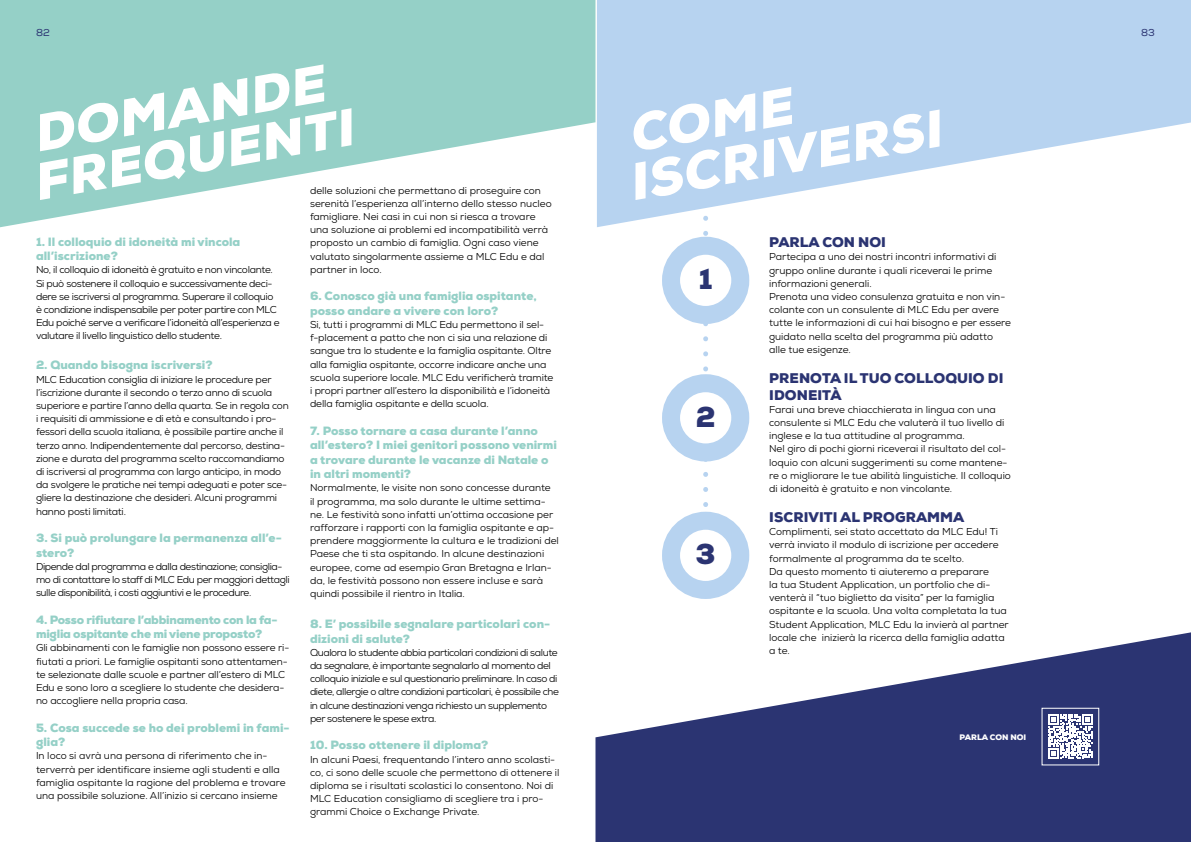
<style>
.page{position:relative;width:1191px;height:842px;background:#fff}
.page>*{position:absolute;margin:0;border:0;box-sizing:border-box;transform-origin:0 0}
.t1{font:italic 900 52px/48px "Nexa";color:#fff}
.t2{font:900 28.8px "Nexa";color:#2b3472}
.t3{font:900 14px/16.8px "Nexa";letter-spacing:.005em;color:#2b3472}
.t4{font:900 12px/14.4px "Nexa";color:#95d0c7}
.t5{font:900 12px/14.4px "Nexa";letter-spacing:-.02em;color:#95d0c7}
.t6{font:10px/13.2px "Nexa";letter-spacing:-.01em;color:#000}
.t7{font:10px/13.2px "Nexa";letter-spacing:-.04em;color:#000}
.t8{font:10px/13.2px "Nexa";letter-spacing:-.03em;color:#000}
.t9{font:10px "Nexa";color:#2b3472}
.t10{font:900 8px "Nexa";color:#fff}
</style>
<div class="page">
<svg style="left:0;top:0;width:595px;height:227px;fill:#95d0c7"></svg>
<svg style="left:595px;top:632px;width:596px;height:210px;fill:#2b3472"></svg>
<svg style="left:1048px;top:714px;width:44px;height:45px"></svg>
<div style="left:1041px;top:708px;width:58px;height:57px;border:1px solid #fff"></div>
<svg style="left:597px;top:0;width:594px;height:227px;fill:#b7d3f0"></svg>
<svg style="left:703px;top:218px;width:5px;height:294px"></svg>
<svg style="left:671px;top:246px;width:69px;height:69px"></svg>
<div style="left:662px;top:237px;width:87px;height:87px;border:18px solid #b7d3f0;border-radius:50%"></div>
<svg style="left:671px;top:383px;width:69px;height:69px"></svg>
<div style="left:662px;top:374px;width:87px;height:87px;border:18px solid #b7d3f0;border-radius:50%"></div>
<svg style="left:671px;top:521px;width:69px;height:69px"></svg>
<div style="left:662px;top:512px;width:87px;height:87px;border:18px solid #b7d3f0;border-radius:50%"></div>
<p class="t9" style="left:36px;top:27px;width:15px">82</p>
<p class="t9" style="left:1141px;top:27px;width:15px">83</p>
<h1 class="t1" style="left:21px;top:112px;width:325px;rotate:-10deg">DOMANDE<br>FREQUENTI</h1>
<p class="t4" style="left:36px;top:234px;width:206px">1. Il colloquio di idoneità mi vincola all’iscrizione?</p>
<p class="t8" style="left:36px;top:263px;width:245px">No, il colloquio di idoneità è gratuito e non vincolante.<br>Si può sostenere il colloquio e successivamente deci&shy;dere se iscriversi al programma. Superare il colloquio è condizione indispensabile per poter partire con MLC Edu poiché serve a verificare l’idoneità all’esperienza e valutare il livello linguistico dello studente.</p>
<p class="t4" style="left:36px;top:358px;width:178px">2. Quando bisogna iscriversi?</p>
<p class="t6" style="left:36px;top:372px;width:254px">MLC Education consiglia di iniziare le procedure per l’iscrizione durante il secondo o terzo anno di scuola superiore e partire l’anno della quarta. Se in regola con i requisiti di ammissione e di età e consultando i pro&shy;fessori della scuola italiana, è possibile partire anche il terzo anno. Indipendentemente dal percorso, destina&shy;zione e durata del programma scelto raccomandiamo di iscriversi al programma con largo anticipo, in modo da svolgere le pratiche nei tempi adeguati e poter sce&shy;gliere la destinazione che desideri. Alcuni programmi hanno posti limitati.</p>
<p class="t4" style="left:36px;top:531px;width:247px">3. Si può prolungare la permanenza all’e&shy;stero?</p>
<p class="t7" style="left:36px;top:560px;width:255px">Dipende dal programma e dalla destinazione; consiglia&shy;mo di contattare lo staff di MLC Edu per maggiori dettagli sulle disponibilità, i costi aggiuntivi e le procedure.</p>
<p class="t5" style="left:36px;top:612px;width:243px">4. Posso rifiutare l’abbinamento con la fa&shy;miglia ospitante che mi viene proposto?</p>
<p class="t6" style="left:36px;top:641px;width:255px">Gli abbinamenti con le famiglie non possono essere ri&shy;fiutati a priori. Le famiglie ospitanti sono attentamen&shy;te selezionate dalle scuole e partner all’estero di MLC Edu e sono loro a scegliere lo studente che desidera&shy;no accogliere nella propria casa.</p>
<p class="t4" style="left:36px;top:720px;width:255px">5. Cosa succede se ho dei problemi in fami&shy;glia?</p>
<p class="t6" style="left:36px;top:749px;width:251px">In loco si avrà una persona di riferimento che in&shy;terverrà per identificare insieme agli studenti e alla famiglia ospitante la ragione del problema e trovare una possibile soluzione. All’inizio si cercano insieme</p>
<p class="t6" style="left:310px;top:184px;width:243px">delle soluzioni che permettano di proseguire con serenità l’esperienza all’interno dello stesso nucleo famigliare. Nei casi in cui non si riesca a trovare una soluzione ai problemi ed incompatibilità verrà proposto un cambio di famiglia. Ogni caso viene valutato singolarmente assieme a MLC Edu e dal partner in loco.</p>
<p class="t4" style="left:310px;top:289px;width:228px">6. Conosco già una famiglia ospitante, posso andare a vivere con loro?</p>
<p class="t6" style="left:310px;top:318px;width:245px">Si, tutti i programmi di MLC Edu permettono il sel&shy;f-placement a patto che non ci sia una relazione di sangue tra lo studente e la famiglia ospitante. Oltre alla famiglia ospitante, occorre indicare anche una scuola superiore locale. MLC Edu verificherà tramite i propri partner all’estero la disponibilità e l’idoneità della famiglia ospitante e della scuola.</p>
<p class="t4" style="left:310px;top:424px;width:248px">7. Posso tornare a casa durante l’anno all’estero? I miei genitori possono venirmi a trovare durante le vacanze di Natale o in altri momenti?</p>
<p class="t6" style="left:310px;top:481px;width:250px">Normalmente, le visite non sono concesse durante<br>il programma, ma solo durante le ultime settima&shy;ne. Le festività sono infatti un’ottima occasione per rafforzare i rapporti con la famiglia ospitante e ap&shy;prendere maggiormente la cultura e le tradizioni del Paese che ti sta ospitando. In alcune destinazioni europee, come ad esempio Gran Bretagna e Irlan&shy;da, le festività possono non essere incluse e sarà quindi possibile il rientro in Italia.</p>
<p class="t4" style="left:310px;top:617px;width:242px">8. E’ possibile segnalare particolari con&shy;dizioni di salute?</p>
<p class="t7" style="left:310px;top:646px;width:250px">Qualora lo studente abbia particolari condizioni di salute da segnalare, è importante segnalarlo al momento del colloquio iniziale e sul questionario preliminare. In caso di diete, allergie o altre condizioni particolari, è possibile che in alcune destinazioni venga richiesto un supplemento per sostenere le spese extra.</p>
<p class="t4" style="left:310px;top:738px;width:180px">10. Posso ottenere il diploma?</p>
<p class="t6" style="left:310px;top:752px;width:251px">In alcuni Paesi, frequentando l’intero anno scolasti&shy;co, ci sono delle scuole che permettono di ottenere il diploma se i risultati scolastici lo consentono. Noi di MLC Education consigliamo di scegliere tra i pro&shy;grammi Choice o Exchange Private.</p>
<h1 class="t1" style="left:616px;top:112px;width:318px;rotate:-10deg">COME<br>ISCRIVERSI</h1>
<h2 class="t2" style="left:699px;top:261px;width:15px">1</h2>
<h2 class="t2" style="left:695px;top:398px;width:21px">2</h2>
<h2 class="t2" style="left:695px;top:536px;width:22px">3</h2>
<h3 class="t3" style="left:769px;top:234px;width:118px">PARLA CON NOI</h3>
<p class="t6" style="left:769px;top:250px;width:243px">Partecipa a uno dei nostri incontri informativi di gruppo online durante i quali riceverai le prime informazioni generali.<br>Prenota una video consulenza gratuita e non vin&shy;colante con un consulente di MLC Edu per avere tutte le informazioni di cui hai bisogno e per essere guidato nella scelta del programma più adatto alle tue esigenze.</p>
<h3 class="t3" style="left:769px;top:370px;width:236px">PRENOTA IL TUO COLLOQUIO DI<br>IDONEITÀ</h3>
<p class="t6" style="left:769px;top:403px;width:243px">Farai una breve chiacchierata in lingua con una consulente si MLC Edu che valuterà il tuo livello di inglese e la tua attitudine al programma.<br>Nel giro di pochi giorni riceverai il risultato del col&shy;loquio con alcuni suggerimenti su come mantene&shy;re o migliorare le tue abilità linguistiche. Il colloquio di idoneità è gratuito e non vincolante.</p>
<h3 class="t3" style="left:769px;top:509px;width:197px">ISCRIVITI AL PROGRAMMA</h3>
<p class="t6" style="left:769px;top:525px;width:241px">Complimenti, sei stato accettato da MLC Edu! Ti verrà inviato il modulo di iscrizione per accedere formalmente al programma da te scelto.<br>Da questo momento ti aiuteremo a preparare<br>la tua Student Application, un portfolio che di&shy;venterà il “tuo biglietto da visita” per la famiglia ospitante e la scuola. Una volta completata la tua Student Application, MLC Edu la invierà al partner locale che inizierà la ricerca della famiglia adatta a te.</p>
<p class="t10" style="left:959px;top:732px;width:68px">PARLA CON NOI</p>
</div>
